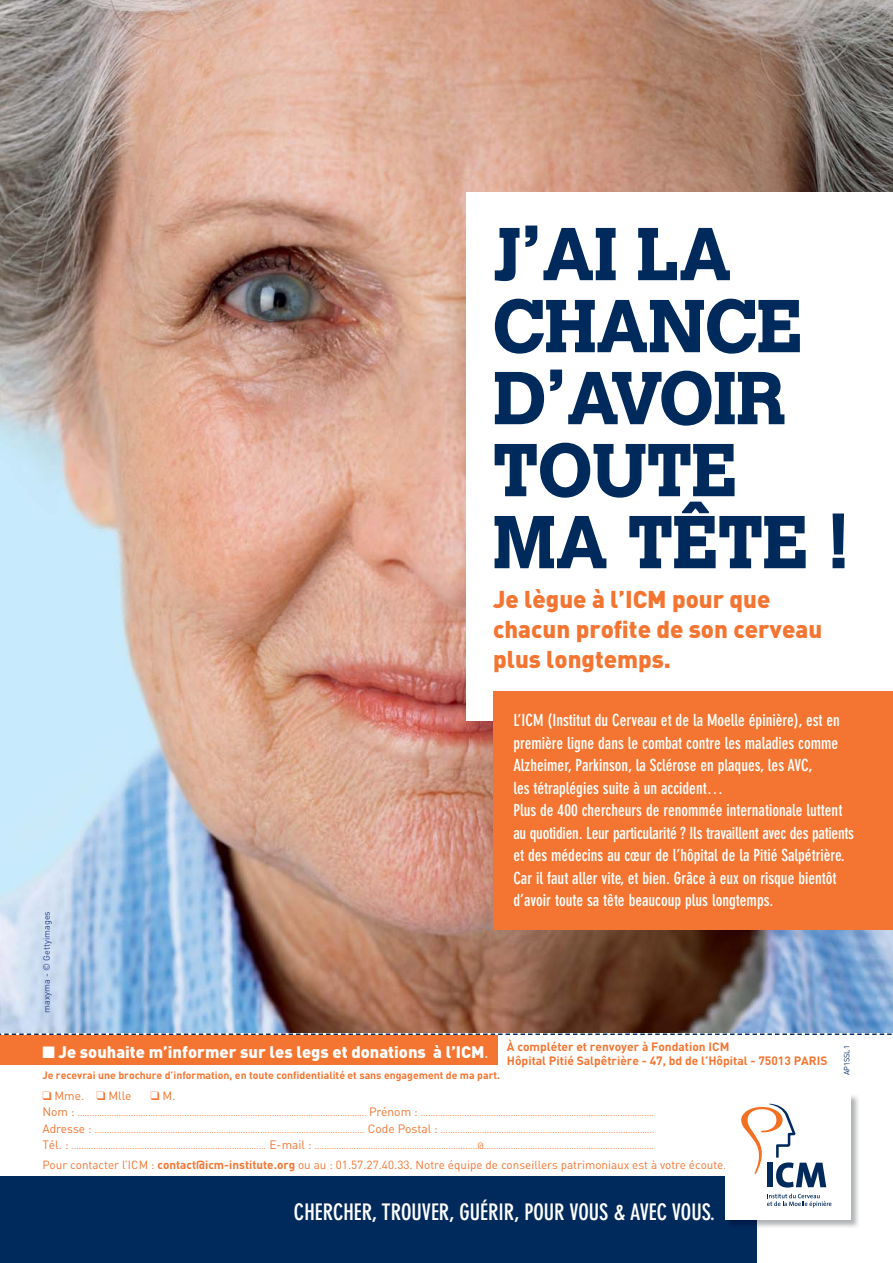
<style>
.page{position:relative;width:893px;height:1263px;background:#fff}
.page>*{position:absolute;margin:0;border:0;box-sizing:border-box;transform-origin:0 0}
.t1{font:900 24px/30px "DIN";color:#f47531}
.t2{font:700 condensed 22.5px "DIN Neuzeit Grotesk";color:#fff}
.t3{font:700 condensed 16.5px/22.5px "DIN Neuzeit Grotesk";color:#fff}
.t4{font:900 16.5px "DIN";color:#fff}
.t5{font:700 12px "DIN";color:#f47531}
.t6{font:12px "DIN";color:#f47531}
.t7{font:11.7px "DIN";color:#f47531}
.t8{font:700 10.5px "DIN";color:#f47531}
.t9{font:9px/16.5px "DIN";color:#f47531;text-align:justify}
.t10{font:9px "DIN";color:#25408e}
.t11{font:7.5px "DIN";color:#002a5c}
.s1{font-family:"DIN Neuzeit Grotesk";font-weight:700;font-stretch:condensed}
.s2{font-size:12px}
.s3{font-weight:700}
.s4{color:#f47532}
</style>
<div class="page">
<img style="left:0;top:0;width:893px;height:1032px">
<div style="left:467px;top:192px;width:426px;height:529px;background:#fff"></div>
<div style="left:493px;top:691px;width:400px;height:238px;background:#f47531"></div>
<svg style="left:494px;top:225px;width:122px;height:57px"></svg>
<svg style="left:638px;top:227px;width:92px;height:54px"></svg>
<svg style="left:494px;top:298px;width:306px;height:56px"></svg>
<svg style="left:494px;top:369px;width:312px;height:200px"></svg>
<svg style="left:832px;top:513px;width:13px;height:54px"></svg>
<div style="left:832px;top:558px;width:12px;height:10px;border:2px solid #002a5c"></div>
<div style="left:0;top:1035px;width:497px;height:30px;background:#f47531"></div>
<svg style="left:0;top:1033px;width:892px;height:2px"></svg>
<div style="left:0;top:1177px;width:757px;height:86px;background:#002a5c"></div>
<img style="left:757px;top:1095px;width:102px;height:133px">
<img style="left:725px;top:1219px;width:32px;height:6px">
<div style="left:725px;top:1094px;width:125px;height:125px;background:#fff"></div>
<svg style="left:767px;top:1193px;width:64px;height:14px"></svg>
<svg style="left:741px;top:1104px;width:85px;height:83px"></svg>
<h1 class="t1" style="left:493px;top:586px;width:331px">Je lègue à l’ICM pour que chacun profite de son cerveau plus longtemps.</h1>
<p class="t10" style="left:43px;top:1013px;width:103px;rotate:-90deg">maxyma - © Gettyimages</p>
<p class="t3" style="left:513px;top:710px;width:342px">L’ICM (Institut du Cerveau et de la Moelle épinière), est en première ligne dans le combat contre les maladies comme Alzheimer, Parkinson, la Sclérose en plaques, les AVC,<br>les tétraplégies suite à un accident…<br>Plus de 400 chercheurs de renommée internationale luttent au quotidien. Leur particularité ? Ils travaillent avec des patients et des médecins au cœur de l’hôpital de la Pitié Salpétrière.<br>Car il faut aller vite, et bien. Grâce à eux on risque bientôt d’avoir toute sa tête beaucoup plus longtemps.</p>
<h3 class="t4" style="left:42px;top:1046px;width:689px">■ Je souhaite m’informer sur les legs et donations à l’ICM<span class="s1">.</span> <sup>À</sup> <sup>compléter</sup> <sup>et</sup> <sup>renvoyer</sup> <sup>à</sup> <sup>Fondation</sup> <sup>ICM</sup></h3>
<h3 class="t5" style="left:507px;top:1056px;width:322px">Hôpital Pitié Salpêtrière - 47, bd de l’Hôpital - 75013 PARIS</h3>
<p class="t8" style="left:42px;top:1071px;width:459px">Je recevrai une brochure d’information, en toute confidentialité et sans engagement de ma part.</p>
<h3 class="t6" style="left:42px;top:1091px;width:91px">❑ Mme. ❑ Mlle</h3>
<h3 class="t6" style="left:150px;top:1091px;width:27px">❑ M.</h3>
<p class="t9" style="left:42px;top:1106px;width:614px"><span class="s2">Nom :</span> ....................................................................................................................... <span class="s2">Prénom :</span> ................................................................................................<br><span class="s2">Adresse :</span> ............................................................................................................... <span class="s2">Code Postal :</span> ........................................................................................<br><span class="s2">Tél. :</span> ................................................................................ <span class="s2">E-mail :</span> ...................................................................@......................................................................</p>
<p class="t7" style="left:42px;top:1160px;width:686px">Pour contacter l’ICM : <span class="s3">contact@icm-institute.org</span> ou au : 01.57.27.40.33. Notre équipe de conseillers patrimoniaux est à votre écoute<span class="s4">.</span></p>
<h2 class="t2" style="left:294px;top:1203px;width:423px">CHERCHER, TROUVER, GUÉRIR, POUR VOUS &amp; AVEC VOUS.</h2>
<p class="t11" style="left:844px;top:1075px;width:32px;rotate:-90deg">AP1SSL1</p>
</div>
